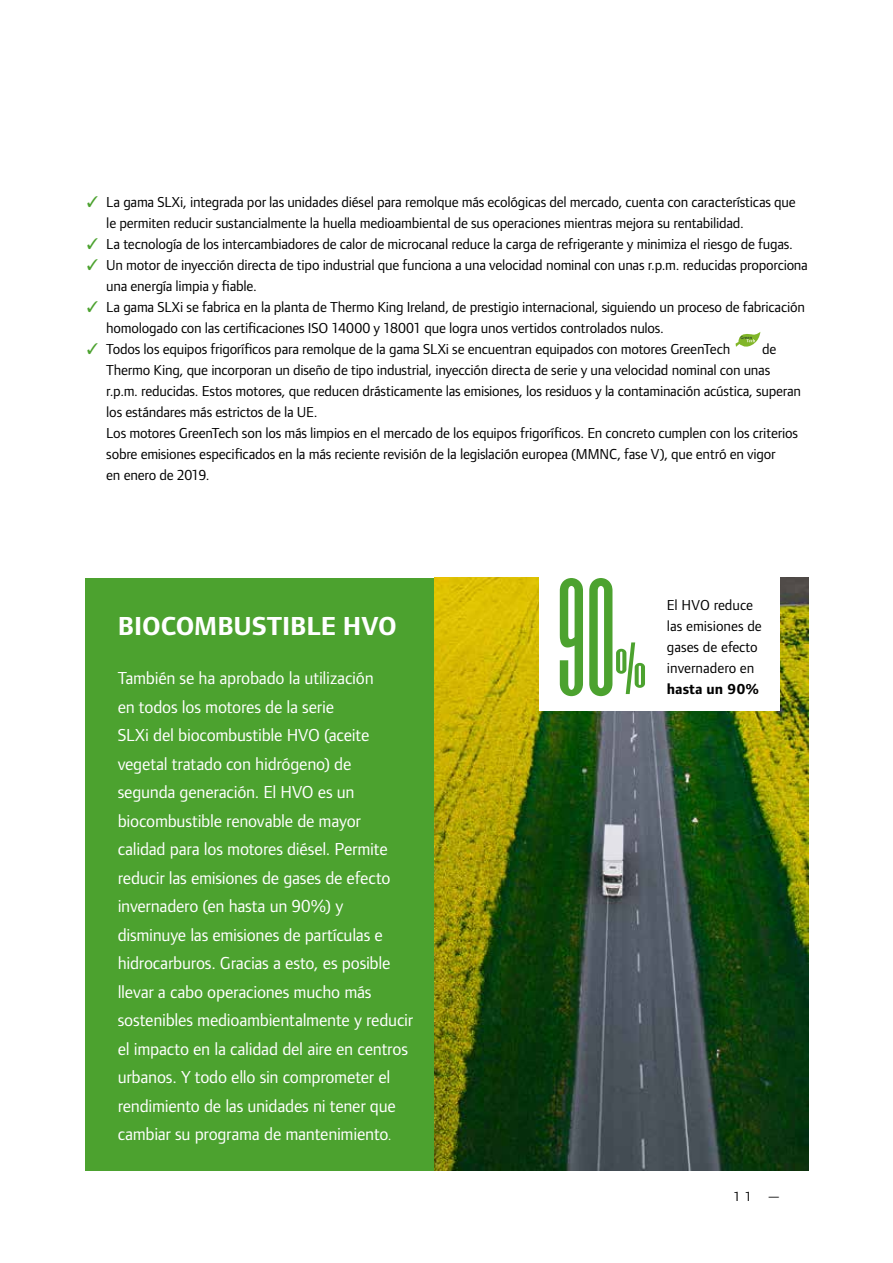
<style>
.page{position:relative;width:893px;height:1263px;background:#fff}
.page>*{position:absolute;margin:0;border:0;box-sizing:border-box;transform-origin:0 0}
.t1{font:135px "Six Caps";color:#4ca22f}
.t2{font:60px "Six Caps";color:#4ca22f}
.t3{font:700 27px "Foundry Form Sans";color:#fff}
.t4{font:18px/28.5px "Foundry Form Sans";letter-spacing:-.015em;color:#fff}
.t5{font:15px/21px "Foundry Form Sans";letter-spacing:-.015em;color:#000}
.t6{font:700 15px "Foundry Form Sans";color:#000}
.t7{font:13.5px "Foundry Form Sans";color:#000}
.s1{font-family:"MS Gothic";color:#4ca22f}
.s2{font-size:15px}
</style>
<div class="page">
<div style="left:85px;top:578px;width:349px;height:592px;background:#4ca22f"></div>
<img style="left:434px;top:578px;width:374px;height:592px">
<div style="left:539px;top:562px;width:240px;height:149px;background:#fff"></div>
<svg style="left:736px;top:332px;width:24px;height:15px"></svg>
<p class="t5" style="left:106px;top:191px;width:691px;text-indent:-21px"><span class="s1">✓</span> La gama SLXi, integrada por las unidades diésel para remolque más ecológicas del mercado, cuenta con características que le permiten reducir sustancialmente la huella medioambiental de sus operaciones mientras mejora su rentabilidad.</p>
<p class="t5" style="left:85px;top:233px;width:709px"><span class="s1">✓</span> La tecnología de los intercambiadores de calor de microcanal reduce la carga de refrigerante y minimiza el riesgo de fugas.</p>
<p class="t5" style="left:106px;top:254px;width:703px;text-indent:-21px"><span class="s1">✓</span> Un motor de inyección directa de tipo industrial que funciona a una velocidad nominal con unas r.p.m. reducidas proporciona una energía limpia y fiable.</p>
<p class="t5" style="left:106px;top:296px;width:700px;text-indent:-21px"><span class="s1">✓</span> La gama SLXi se fabrica en la planta de Thermo King Ireland, de prestigio internacional, siguiendo un proceso de fabricación homologado con las certificaciones ISO 14000 y 18001 que logra unos vertidos controlados nulos.</p>
<p class="t5" style="left:85px;top:338px;width:647px"><span class="s1">✓</span> Todos los equipos frigoríficos para remolque de la gama SLXi se encuentran equipados con motores GreenTech</p>
<p class="t5" style="left:106px;top:338px;width:696px;text-indent:656px">de Thermo King, que incorporan un diseño de tipo industrial, inyección directa de serie y una velocidad nominal con unas r.p.m. reducidas. Estos motores, que reducen drásticamente las emisiones, los residuos y la contaminación acústica, superan los estándares más estrictos de la UE.<br>Los motores GreenTech son los más limpios en el mercado de los equipos frigoríficos. En concreto cumplen con los criterios sobre emisiones especificados en la más reciente revisión de la legislación europea (MMNC, fase V), que entró en vigor<br>en enero de 2019.</p>
<h3 class="t3" style="left:118px;top:610px;width:281px">BIOCOMBUSTIBLE HVO</h3>
<p class="t4" style="left:118px;top:664px;width:297px">También se ha aprobado la utilización<br>en todos los motores de la serie<br>SLXi del biocombustible HVO (aceite vegetal tratado con hidrógeno) de segunda generación. El HVO es un biocombustible renovable de mayor calidad para los motores diésel. Permite reducir las emisiones de gases de efecto invernadero (en hasta un 90%) y disminuye las emisiones de partículas e hidrocarburos. Gracias a esto, es posible llevar a cabo operaciones mucho más sostenibles medioambientalmente y reducir el impacto en la calidad del aire en centros urbanos. Y todo ello sin comprometer el rendimiento de las unidades ni tener que cambiar su programa de mantenimiento<span class="s2">.</span></p>
<h1 class="t1" style="left:556px;top:544px;width:60px">90</h1>
<h2 class="t2" style="left:615px;top:627px;width:33px">%</h2>
<p class="t5" style="left:667px;top:594px;width:96px">El HVO reduce las emisiones de gases de efecto invernadero en</p>
<p class="t6" style="left:667px;top:680px;width:94px">hasta un 90%</p>
<p class="t7" style="left:733px;top:1188px;width:49px">11 —</p>
</div>
